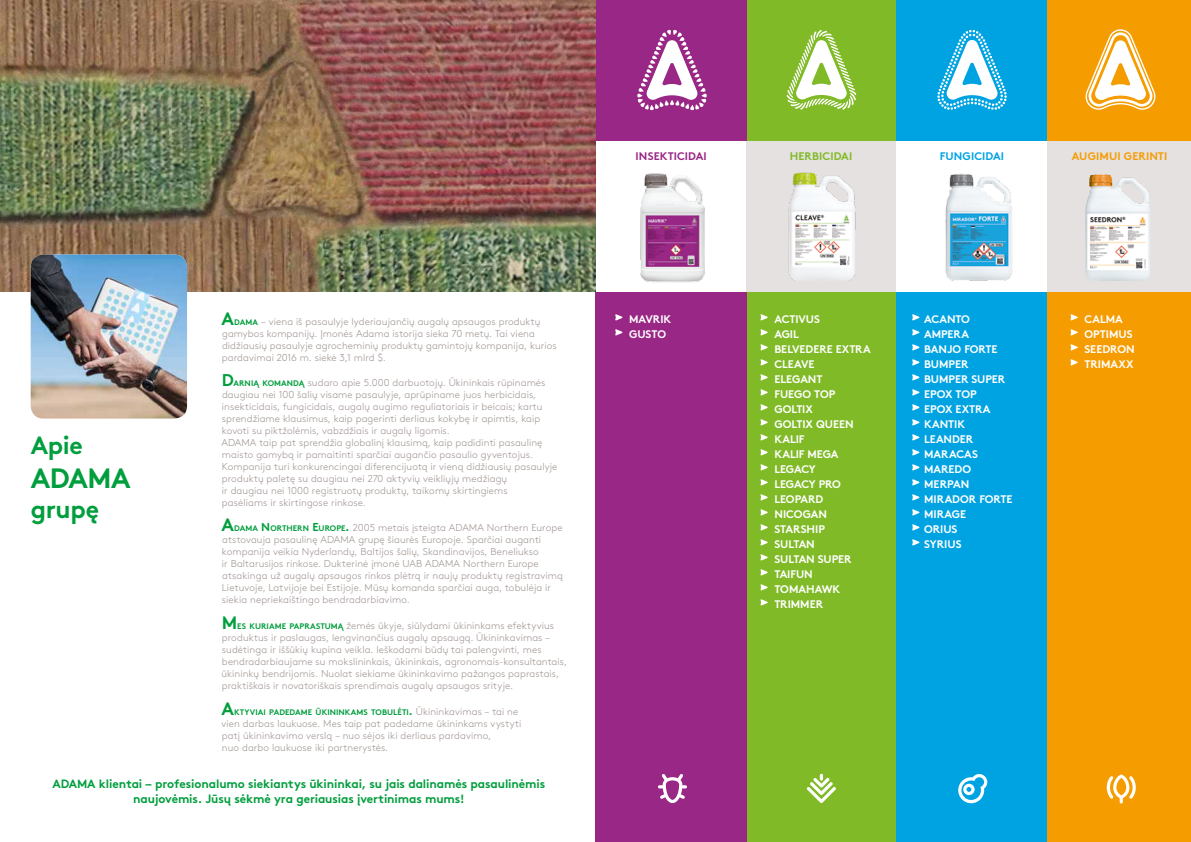
<style>
.page{position:relative;width:1191px;height:842px;background:#fff}
.page>*{position:absolute;margin:0;border:0;box-sizing:border-box;transform-origin:0 0}
.t1{font:700 28px "Brown";letter-spacing:-.015em;color:#009e3d}
.t2{font:700 25px "Brown";color:#009e3d}
.t3{font:700 18px "Brown";color:#009e3d}
.t4{font:700 12px/14.4px "Brown";letter-spacing:-.01em;color:#009e3d;text-align:center}
.t5{font:700 11px/15px "Brown";letter-spacing:-.005em;color:#fff}
.t6{font:700 11px "Brown";letter-spacing:.01em;color:#f59c00}
.t7{font:700 11px "Brown";letter-spacing:.015em;color:#992785}
.t8{font:700 11px "Brown";letter-spacing:.015em;color:#80ba27}
.t9{font:700 11px "Brown";color:#00a3e2}
.t10{font:300 10px/12px "Brown";letter-spacing:.01em;color:#9f9490}
.t11{font:700 8.1px "Brown";letter-spacing:.01em;color:#009e3d}
.s1{font-weight:700;font-size:8.1px;color:#009e3d}
.s2{font-weight:700;font-size:17px;color:#009e3d}
.s3{font-weight:700;font-size:11.5px;color:#009e3d}
.s4{font-size:11.5px}
.s5{font-weight:300;font-size:10px;color:#9f9490}
</style>
<div class="page">
<div style="left:746px;top:0;width:151px;height:842px;background:#80ba27"></div>
<div style="left:595px;top:0;width:152px;height:842px;background:#992785"></div>
<div style="left:896px;top:0;width:150px;height:842px;background:#00a3e2"></div>
<div style="left:1047px;top:0;width:144px;height:842px;background:#f59c00"></div>
<div style="left:595px;top:141px;width:596px;height:151px;background:#fff"></div>
<div style="left:1047px;top:141px;width:144px;height:151px;background:#e5e1e0"></div>
<svg style="left:637px;top:30px;width:70px;height:80px"></svg>
<svg style="left:786px;top:30px;width:70px;height:80px"></svg>
<svg style="left:937px;top:30px;width:70px;height:80px"></svg>
<svg style="left:1085px;top:29px;width:70px;height:81px"></svg>
<img style="left:0;top:0;width:595px;height:292px">
<img style="left:31px;top:255px;width:156px;height:164px">
<svg style="left:615px;top:314px;width:7px;height:6px"></svg>
<svg style="left:615px;top:329px;width:7px;height:6px"></svg>
<svg style="left:760px;top:314px;width:8px;height:6px"></svg>
<svg style="left:760px;top:329px;width:8px;height:6px"></svg>
<svg style="left:760px;top:344px;width:8px;height:6px"></svg>
<svg style="left:760px;top:359px;width:8px;height:6px"></svg>
<svg style="left:760px;top:374px;width:8px;height:6px"></svg>
<svg style="left:760px;top:389px;width:8px;height:6px"></svg>
<svg style="left:760px;top:404px;width:8px;height:6px"></svg>
<svg style="left:760px;top:419px;width:8px;height:6px"></svg>
<svg style="left:760px;top:434px;width:8px;height:6px"></svg>
<svg style="left:760px;top:449px;width:8px;height:6px"></svg>
<svg style="left:760px;top:464px;width:8px;height:6px"></svg>
<svg style="left:760px;top:479px;width:8px;height:6px"></svg>
<svg style="left:760px;top:494px;width:8px;height:6px"></svg>
<svg style="left:760px;top:509px;width:8px;height:6px"></svg>
<svg style="left:760px;top:524px;width:8px;height:6px"></svg>
<svg style="left:760px;top:539px;width:8px;height:6px"></svg>
<svg style="left:760px;top:554px;width:8px;height:6px"></svg>
<svg style="left:760px;top:569px;width:8px;height:6px"></svg>
<svg style="left:760px;top:584px;width:8px;height:6px"></svg>
<svg style="left:760px;top:599px;width:8px;height:6px"></svg>
<svg style="left:912px;top:314px;width:7px;height:6px"></svg>
<svg style="left:912px;top:329px;width:7px;height:6px"></svg>
<svg style="left:912px;top:344px;width:7px;height:6px"></svg>
<svg style="left:912px;top:359px;width:7px;height:6px"></svg>
<svg style="left:912px;top:374px;width:7px;height:6px"></svg>
<svg style="left:912px;top:389px;width:7px;height:6px"></svg>
<svg style="left:912px;top:404px;width:7px;height:6px"></svg>
<svg style="left:912px;top:419px;width:7px;height:6px"></svg>
<svg style="left:912px;top:434px;width:7px;height:6px"></svg>
<svg style="left:912px;top:449px;width:7px;height:6px"></svg>
<svg style="left:912px;top:464px;width:7px;height:6px"></svg>
<svg style="left:912px;top:479px;width:7px;height:6px"></svg>
<svg style="left:912px;top:494px;width:7px;height:6px"></svg>
<svg style="left:912px;top:509px;width:7px;height:6px"></svg>
<svg style="left:912px;top:524px;width:7px;height:6px"></svg>
<svg style="left:912px;top:539px;width:7px;height:6px"></svg>
<svg style="left:1070px;top:314px;width:7px;height:6px"></svg>
<svg style="left:1070px;top:329px;width:7px;height:6px"></svg>
<svg style="left:1070px;top:344px;width:7px;height:6px"></svg>
<svg style="left:1070px;top:359px;width:7px;height:6px"></svg>
<svg style="left:1106px;top:774px;width:29px;height:29px"></svg>
<svg style="left:958px;top:774px;width:29px;height:29px"></svg>
<svg style="left:658px;top:774px;width:29px;height:29px"></svg>
<svg style="left:806px;top:774px;width:30px;height:29px"></svg>
<img style="left:640px;top:173px;width:65px;height:110px">
<img style="left:1085px;top:174px;width:65px;height:107px">
<img style="left:945px;top:174px;width:68px;height:107px">
<div style="left:746px;top:141px;width:150px;height:151px;background:#e5e1e0"></div>
<img style="left:788px;top:172px;width:68px;height:109px">
<h3 class="t3" style="left:221px;top:304px;width:14px">A</h3>
<p class="t10" style="left:222px;top:315px;width:336px;text-indent:12px"><span class="s1">DAMA</span> – viena iš pasaulyje lyderiaujančių augalų apsaugos produktų gamybos kompanijų. Įmonės Adama istorija sieka 70 metų. Tai viena didžiausių pasaulyje agrocheminių produktų gamintojų kompanija, kurios pardavimai 2016 m. siekė 3,1 mlrd $.</p>
<p class="t10" style="left:221px;top:376px;width:337px"><span class="s2">D</span><span class="s1">ARNIĄ KOMANDĄ</span> sudaro apie 5.000 darbuotojų. Ūkininkais rūpinamės daugiau nei 100 šalių visame pasaulyje, aprūpiname juos herbicidais, insekticidais, fungicidais, augalų augimo reguliatoriais ir beicais; kartu sprendžiame klausimus, kaip pagerinti derliaus kokybę ir apimtis, kaip kovoti su piktžolėmis, vabzdžiais ir augalų ligomis.<br>ADAMA taip pat sprendžia globalinį klausimą, kaip padidinti pasaulinę maisto gamybą ir pamaitinti sparčiai augančio pasaulio gyventojus.<br>Kompanija turi konkurencingai diferencijuotą ir vieną didžiausių pasaulyje produktų paletę su daugiau nei 270 aktyvių veikliųjų medžiagų<br>ir daugiau nei 1000 registruotų produktų, taikomų skirtingiems<br>pasėliams ir skirtingose rinkose.</p>
<h3 class="t3" style="left:221px;top:510px;width:14px">A</h3>
<h2 class="t2" style="left:31px;top:425px;width:54px">APIE</h2>
<h1 class="t1" style="left:31px;top:455px;width:101px">ADAMA</h1>
<h2 class="t2" style="left:31px;top:489px;width:70px">GRUPĘ</h2>
<p class="t10" style="left:222px;top:521px;width:342px;text-indent:12px"><span class="s1">DAMA</span> <span class="s3">N</span> <span class="s1">ORTHERN</span> <span class="s3">E</span><span class="s1">UROPE</span><span class="s3">.</span> 2005 metais įsteigta ADAMA Northern Europe atstovauja pasaulinę ADAMA grupę šiaurės Europoje. Sparčiai auganti kompanija veikia Nyderlandų, Baltijos šalių, Skandinavijos, Beneliukso<br>ir Baltarusijos rinkose. Dukterinė įmonė UAB ADAMA Northern Europe atsakinga už augalų apsaugos rinkos plėtrą ir naujų produktų registravimą Lietuvoje, Latvijoje bei Estijoje. Mūsų komanda sparčiai auga, tobulėja ir siekia nepriekaištingo bendradarbiavimo.</p>
<h3 class="t3" style="left:222px;top:608px;width:14px">M</h3>
<p class="t10" style="left:221px;top:619px;width:347px;text-indent:16px"><span class="s1">ES KURIAME PAPRASTUMĄ</span> žemės ūkyje, siūlydami ūkininkams efektyvius produktus ir paslaugas, lengvinančius augalų apsaugą. Ūkininkavimas – sudėtinga ir iššūkių kupina veikla. Ieškodami būdų tai palengvinti, mes bendradarbiaujame su mokslininkais, ūkininkais, agronomais-konsultantais, ūkininkų bendrijomis. Nuolat siekiame ūkininkavimo pažangos paprastais, praktiškais ir novatoriškais sprendimais augalų apsaugos srityje.</p>
<h3 class="t3" style="left:221px;top:694px;width:14px">A</h3>
<p class="t11" style="left:234px;top:705px;width:286px">KTYVIAI PADEDAME ŪKININKAMS TOBULĖTI<span class="s4">.</span> <span class="s5">Ūkininkavimas – tai ne</span></p>
<p class="t10" style="left:221px;top:716px;width:301px">vien darbas laukuose. Mes taip pat padedame ūkininkams vystyti patį ūkininkavimo verslą – nuo sėjos iki derliaus pardavimo,<br>nuo darbo laukuose iki partnerystės.</p>
<p class="t4" style="left:53px;top:775px;width:494px">ADAMA KLIENTAI – PROFESIONALUMO SIEKIANTYS ŪKININKAI, SU JAIS DALINAMĖS PASAULINĖMIS<br>NAUJOVĖMIS. JŪSŲ SĖKMĖ YRA GERIAUSIAS ĮVERTINIMAS MUMS!</p>
<p class="t7" style="left:635px;top:147px;width:73px">INSEKTICIDAI</p>
<p class="t8" style="left:789px;top:147px;width:64px">HERBICIDAI</p>
<p class="t9" style="left:939px;top:147px;width:64px">FUNGICI DAI</p>
<p class="t6" style="left:1072px;top:147px;width:95px">AUGI MUI GERINTI</p>
<p class="t5" style="left:629px;top:310px;width:44px">MAVRIK<br>GUSTO</p>
<p class="t5" style="left:774px;top:310px;width:98px">ACTIVUS<br>AGIL<br>BELVEDERE EXTRA<br>CLEAVE<br>ELEGA</p>
<p class="t5" style="left:808px;top:370px;width:15px">NT</p>
<p class="t5" style="left:774px;top:385px;width:63px">FUEGO TOP</p>
<p class="t5" style="left:774px;top:400px;width:40px">GOLTIX</p>
<p class="t5" style="left:774px;top:415px;width:81px">GOLTIX QUEEN</p>
<p class="t5" style="left:768px;top:430px;width:38px">KALIF</p>
<p class="t5" style="left:768px;top:445px;width:72px">KALI F MEGA</p>
<p class="t5" style="left:774px;top:460px;width:43px">LEGACY</p>
<p class="t5" style="left:774px;top:475px;width:53px">LEGACY PRO</p>
<p class="t5" style="left:774px;top:490px;width:50px">LEOPARD</p>
<p class="t5" style="left:774px;top:505px;width:54px">NICOGAN</p>
<p class="t5" style="left:774px;top:520px;width:52px">STARSHIP</p>
<p class="t5" style="left:774px;top:535px;width:40px">SU LTAN</p>
<p class="t5" style="left:774px;top:550px;width:78px">SULTAN SUPER</p>
<p class="t5" style="left:774px;top:565px;width:31px">TAI FUN</p>
<p class="t5" style="left:774px;top:580px;width:67px">TOMAHAWK</p>
<p class="t5" style="left:774px;top:595px;width:49px">TRIMMER</p>
<p class="t5" style="left:924px;top:310px;width:47px">ACANTO</p>
<p class="t5" style="left:924px;top:325px;width:46px">AMPERA</p>
<p class="t5" style="left:924px;top:340px;width:68px">BANJ O FORTE</p>
<p class="t5" style="left:924px;top:355px;width:45px">BUMPER</p>
<p class="t5" style="left:924px;top:370px;width:82px">BUMPER SUPER</p>
<p class="t5" style="left:924px;top:385px;width:46px">EPOX TOP</p>
<p class="t5" style="left:924px;top:400px;width:68px">EPOX EXTRA</p>
<p class="t5" style="left:924px;top:415px;width:42px">KANTIK</p>
<p class="t5" style="left:924px;top:430px;width:50px">LEAN DER</p>
<p class="t5" style="left:924px;top:445px;width:34px">MARACAS</p>
<p class="t5" style="left:924px;top:460px;width:48px">MAREDO</p>
<p class="t5" style="left:924px;top:475px;width:47px">MERPAN</p>
<p class="t5" style="left:924px;top:490px;width:84px">MIRADOR FORTE</p>
<p class="t5" style="left:924px;top:505px;width:43px">MIRAGE</p>
<p class="t5" style="left:919px;top:520px;width:8px">ORIU</p>
<p class="t5" style="left:924px;top:520px;width:38px;text-align:right">S<br>SYRIUS</p>
<p class="t5" style="left:1084px;top:310px;width:52px">CALMA<br>OPTIMUS<br>SEEDRON<br>TRIMAXX</p>
</div>
